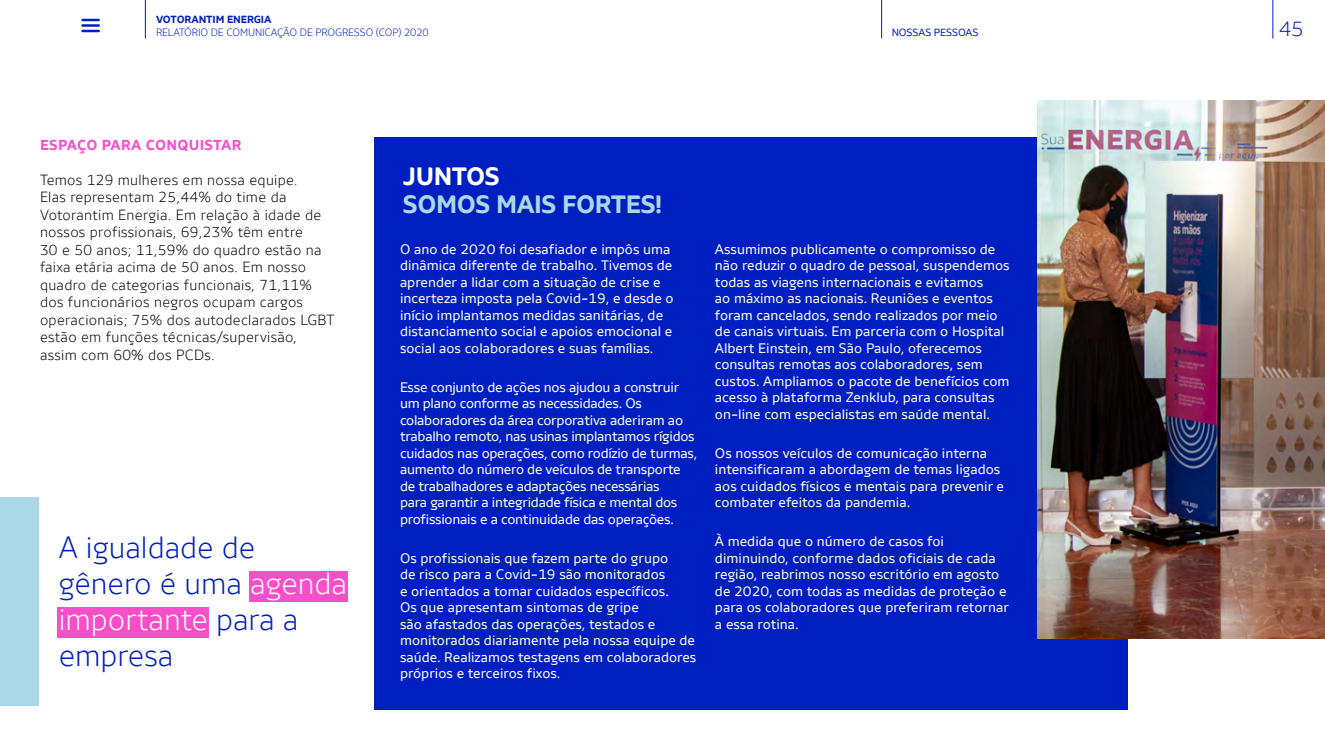
<style>
.page{position:relative;width:1325px;height:750px;background:#fff}
.page>*{position:absolute;margin:0;border:0;box-sizing:border-box;transform-origin:0 0}
.t1{font:300 30.12px/36.1px "Votorantim Sans";color:#001fc0}
.t2{font:700 25px "Votorantim Sans";letter-spacing:-.02em;color:#aad8e9}
.t3{font:700 25px "Votorantim Sans";letter-spacing:-.02em;color:#fff}
.t4{font:300 20.75px "Votorantim Sans";color:#001fc0}
.t5{font:300 14.38px/17.5px "Votorantim Sans";letter-spacing:.02em;color:#000}
.t6{font:700 14.38px "Votorantim Sans";letter-spacing:.02em;color:#f84fc9}
.t7{font:13.75px/16.5px "Votorantim Sans";color:#fff}
.t8{font:13.75px/16.5px "Votorantim Sans";letter-spacing:-.02em;color:#fff}
.t9{font:300 10.38px "Votorantim Sans";letter-spacing:-.01em;color:#001fc0}
.t10{font:700 10.38px "Votorantim Sans";letter-spacing:-.01em;color:#001fc0}
.t11{font:10.38px "Votorantim Sans";letter-spacing:-.01em;color:#001fc0}
.s1{color:#fff}
</style>
<div class="page">
<div style="left:374px;top:138px;width:754px;height:572px;background:#001fc0"></div>
<img style="left:1038px;top:100px;width:287px;height:539px">
<div style="left:0;top:497px;width:38px;height:209px;background:#aad8e9"></div>
<div style="left:58px;top:607px;width:151px;height:30px;background:#f84fc9"></div>
<div style="left:249px;top:571px;width:99px;height:30px;background:#f84fc9"></div>
<hr style="left:145px;top:0;width:1px;height:38px;background:#001fc0">
<hr style="left:881px;top:0;width:1px;height:38px;background:#001fc0">
<hr style="left:1273px;top:0;width:1px;height:38px;background:#001fc0">
<svg style="left:82px;top:19px;width:17px;height:2px"></svg>
<hr style="left:82px;top:24px;width:17px;height:3px;background:#001fc0">
<svg style="left:82px;top:30px;width:17px;height:2px"></svg>
<p class="t10" style="left:156px;top:14px;width:117px">VOTORANTIM ENERGIA</p>
<p class="t9" style="left:156px;top:27px;width:274px">RELATÓRIO DE COMUNICAÇÃO DE PROGRESSO (COP) 2020</p>
<h3 class="t4" style="left:1279px;top:17px;width:26px">45</h3>
<p class="t11" style="left:892px;top:26px;width:88px">N ossas pessoas</p>
<p class="t6" style="left:40px;top:136px;width:203px">ESPAÇO PARA CONQUISTAR</p>
<p class="t5" style="left:40px;top:171px;width:296px">Temos 129 mulheres em nossa equipe.<br>Elas representam 25,44% do time da Votorantim Energia. Em relação à idade de nossos profissionais, 69,23% têm entre<br>30 e 50 anos; 11,59% do quadro estão na faixa etária acima de 50 anos. Em nosso quadro de categorias funcionais, 71,11% dos funcionários negros ocupam cargos operacionais; 75% dos autodeclarados LGBT estão em funções técnicas/supervisão, assim com 60% dos PCDs.</p>
<h2 class="t3" style="left:403px;top:161px;width:99px">JUNTOS</h2>
<h2 class="t2" style="left:403px;top:189px;width:261px">SOMOS MAIS FORTES!</h2>
<p class="t7" style="left:400px;top:241px;width:275px">O ano de 2020 foi desafiador e impôs uma dinâmica diferente de trabalho. Tivemos de aprender a lidar com a situação de crise e incerteza imposta pela Covid-19, e desde o início implantamos medidas sanitárias, de distanciamento social e apoios emocional e social aos colaboradores e suas famílias.</p>
<p class="t8" style="left:400px;top:379px;width:299px">Esse conjunto de ações nos ajudou a construir um plano conforme as necessidades. Os colaboradores da área corporativa aderiram ao trabalho remoto, nas usinas implantamos rígidos cuidados nas operações, como rodízio de turmas, aumento do número de veículos de transporte de trabalhadores e adaptações necessárias<br>para garantir a integridade física e mental dos profissionais e a continuidade das operações.</p>
<p class="t7" style="left:400px;top:550px;width:298px">Os profissionais que fazem parte do grupo<br>de risco para a Covid-19 são monitorados<br>e orientados a tomar cuidados específicos.<br>Os que apresentam sintomas de gripe<br>são afastados das operações, testados e monitorados diariamente pela nossa equipe de saúde. Realizamos testagens em colaboradores próprios e terceiros fixos.</p>
<h1 class="t1" style="left:59px;top:529px;width:290px">A igualdade de gênero é uma <span class="s1">agenda importante</span> para a empresa</h1>
<p class="t7" style="left:715px;top:241px;width:296px">Assumimos publicamente o compromisso de não reduzir o quadro de pessoal, suspendemos todas as viagens internacionais e evitamos<br>ao máximo as nacionais. Reuniões e eventos foram cancelados, sendo realizados por meio de canais virtuais. Em parceria com o Hospital Albert Einstein, em São Paulo, oferecemos consultas remotas aos colaboradores, sem custos. Ampliamos o pacote de benefícios com acesso à plataforma Zenklub, para consultas on-line com especialistas em saúde mental.</p>
<p class="t7" style="left:715px;top:445px;width:291px">Os nossos veículos de comunicação interna intensificaram a abordagem de temas ligados aos cuidados físicos e mentais para prevenir e combater efeitos da pandemia.</p>
<p class="t7" style="left:715px;top:533px;width:295px">À medida que o número de casos foi diminuindo, conforme dados oficiais de cada região, reabrimos nosso escritório em agosto de 2020, com todas as medidas de proteção e para os colaboradores que preferiram retornar a essa rotina.</p>
</div>
